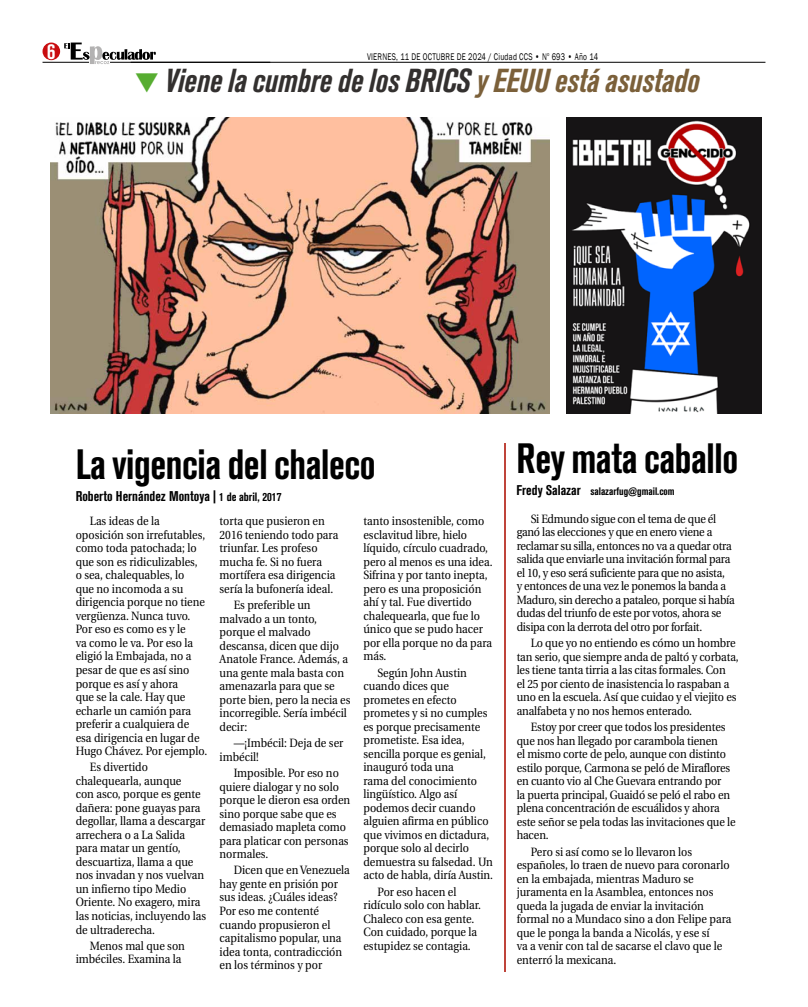
<style>
.page{position:relative;width:808px;height:1007px;background:#fff}
.page>*{position:absolute;margin:0;border:0;box-sizing:border-box;transform-origin:0 0}
.t1{font:700 condensed 42px "Akzidenz Grotesk BQ";letter-spacing:-.01em;color:#000;scale:.95 1}
.t2{font:italic 700 condensed 32.9px "Akzidenz Grotesk BQ";color:#33302f;scale:.95 1}
.t3{font:700 condensed 22px "Akzidenz Grotesk BQ";color:#fff;scale:.95 1}
.t4{font:14px "Akzidenz Grotesk BQ Bd Cnd Alt";color:#000}
.t5{font:12px/13.5px "Utopia";color:#000;scale:.9 1}
.t6{font:12px/13.5px "Utopia";letter-spacing:-.02em;color:#000;scale:.9 1}
.t7{font:10.8px "Akzidenz Grotesk BQ Bd Cnd Alt";color:#000}
.t8{font:9.9px "Franklin Gothic";letter-spacing:.03em;color:#000;scale:.75 1}
.s1{color:#57ad31}
.s2{color:#7b603a}
.s3{font-size:12px}
.s4{font-size:14px}
</style>
<div class="page">
<hr style="left:110px;top:62px;width:655px;height:1px;background:#000">
<div style="left:43px;top:43px;width:17px;height:17px;background:#c90c0f;border-radius:50%"></div>
<svg style="left:64px;top:43px;width:92px;height:21px"></svg>
<hr style="left:43px;top:62px;width:46px;height:1px;background:#000">
<hr style="left:131px;top:62px;width:139px;height:1px;background:#000">
<hr style="left:505px;top:443px;width:1px;height:528px;background:#bf443a">
<img style="left:566px;top:117px;width:195px;height:296px">
<img style="left:51px;top:118px;width:498px;height:295px">
<h3 class="t3" style="left:47px;top:38px;width:10px">6</h3>
<p class="t8" style="left:367px;top:50px;width:310px">VIERNES, 11 DE OCTUBRE DE 2024 / Ciudad CCS • N<sup>o</sup> 693 • Año 14</p>
<h2 class="t2" style="left:135px;top:62px;width:596px"><span class="s1">▼</span> Viene la cumbre de los BRICS <span class="s2">y EEUU está asustado</span></h2>
<h1 class="t1" style="left:76px;top:440px;width:317px">La vigencia del chaleco</h1>
<p class="t4" style="left:76px;top:488px;width:207px">Roberto Hernández Montoya | <span class="s3">1 de abril, 2017</span></p>
<p class="t5" style="left:76px;top:514px;width:148px;text-indent:14px">Las ideas de la oposición son irrefutables, como toda patochada; lo que son es ridiculizables,<br>o sea, chalequables, lo<br>que no incomoda a su dirigencia porque no tiene vergüenza. Nunca tuvo.<br>Por eso es como es y le<br>va como le va. Por eso la eligió la Embajada, no a pesar de que es así sino porque es así y ahora<br>que se la cale. Hay que echarle un camión para preferir a cualquiera de esa dirigencia en lugar de<br>Hugo Chávez. Por ejemplo.</p>
<p class="t5" style="left:76px;top:760px;width:146px;text-indent:14px">Es divertido chalequearla, aunque<br>con asco, porque es gente dañera: pone guayas para degollar, llama a descargar arrechera o a La Salida para matar un gentío, descuartiza, llama a que nos invadan y nos vuelvan un infierno tipo Medio<br>Oriente. No exagero, mira las noticias, incluyendo las de ultraderecha.</p>
<p class="t5" style="left:76px;top:939px;width:123px;text-align:right">Menos mal que son imbéciles. Examina la</p>
<p class="t5" style="left:220px;top:514px;width:134px">torta que pusieron en<br>2016 teniendo todo para triunfar. Les profeso mucha fe. Si no fuera mortífera esa dirigencia sería la bufonería ideal.</p>
<p class="t5" style="left:220px;top:598px;width:147px;text-indent:14px">Es preferible un malvado a un tonto, porque el malvado descansa, dicen que dijo<br>Anatole France. Además, a una gente mala basta con amenazarla para que se porte bien, pero la necia es incorregible. Sería imbécil decir:</p>
<p class="t5" style="left:220px;top:736px;width:139px;text-indent:14px">—¡Imbécil: Deja de ser imbécil!</p>
<p class="t5" style="left:220px;top:766px;width:147px;text-indent:14px">Imposible. Por eso no quiere dialogar y no solo porque le dieron esa orden sino porque sabe que es demasiado mapleta como para platicar con personas normales.</p>
<p class="t5" style="left:220px;top:863px;width:146px;text-indent:14px">Dicen que en Venezuela hay gente en prisión por sus ideas. ¿Cuáles ideas?<br>Por eso me contenté cuando propusieron el capitalismo popular, una idea tonta, contradicción en los términos y por</p>
<p class="t5" style="left:363px;top:514px;width:145px">tanto insostenible, como esclavitud libre, hielo líquido, círculo cuadrado, pero al menos es una idea.<br>Sifrina y por tanto inepta, pero es una proposición ahí y tal. Fue divertido chalequearla, que fue lo único que se pudo hacer por ella porque no da para más.</p>
<p class="t5" style="left:363px;top:666px;width:146px;text-indent:14px">Según John Austin cuando dices que prometes en efecto prometes y si no cumples es porque precisamente prometiste. Esa idea, sencilla porque es genial, inauguró toda una<br>rama del conocimiento lingüístico. Algo así podemos decir cuando alguien afirma en público que vivimos en dictadura, porque solo al decirlo demuestra su falsedad. Un acto de habla, diría Austin.</p>
<p class="t5" style="left:363px;top:885px;width:132px;text-indent:14px">Por eso hacen el ridículo solo con hablar.<br>Chaleco con esa gente.<br>Con cuidado, porque la estupidez se contagia.</p>
<h1 class="t1" style="left:517px;top:434px;width:235px">Rey mata caballo</h1>
<p class="t7" style="left:517px;top:485px;width:159px"><span class="s4">Fredy Salazar</span> salazarfug@gmail.com</p>
<p class="t6" style="left:517px;top:512px;width:244px;text-indent:14px">Si Edmundo sigue con el tema de que él ganó las elecciones y que en enero viene a reclamar su silla, entonces no va a quedar otra salida que enviarle una invitación formal para el 10, y eso será suficiente para que no asista,<br>y entonces de una vez le ponemos la banda a Maduro, sin derecho a pataleo, porque si había dudas del triunfo de este por votos, ahora se disipa con la derrota del otro por forfait.</p>
<p class="t5" style="left:517px;top:636px;width:248px;text-indent:14px">Lo que yo no entiendo es cómo un hombre tan serio, que siempre anda de paltó y corbata, les tiene tanta tirria a las citas formales. Con<br>el 25 por ciento de inasistencia lo raspaban a uno en la escuela. Así que cuidao y el viejito es analfabeta y no nos hemos enterado.</p>
<p class="t5" style="left:517px;top:720px;width:245px;text-indent:14px">Estoy por creer que todos los presidentes que nos han llegado por carambola tienen<br>el mismo corte de pelo, aunque con distinto estilo porque, Carmona se peló de Miraflores en cuanto vio al Che Guevara entrando por<br>la puerta principal, Guaidó se peló el rabo en plena concentración de escuálidos y ahora este señor se pela todas las invitaciones que le hacen.</p>
<p class="t5" style="left:517px;top:844px;width:240px;text-indent:14px">Pero si así como se lo llevaron los españoles, lo traen de nuevo para coronarlo en la embajada, mientras Maduro se juramenta en la Asamblea, entonces nos queda la jugada de enviar la invitación formal no a Mundaco sino a don Felipe para que le ponga la banda a Nicolás, y ese sí<br>va a venir con tal de sacarse el clavo que le enterró la mexicana.</p>
</div>
